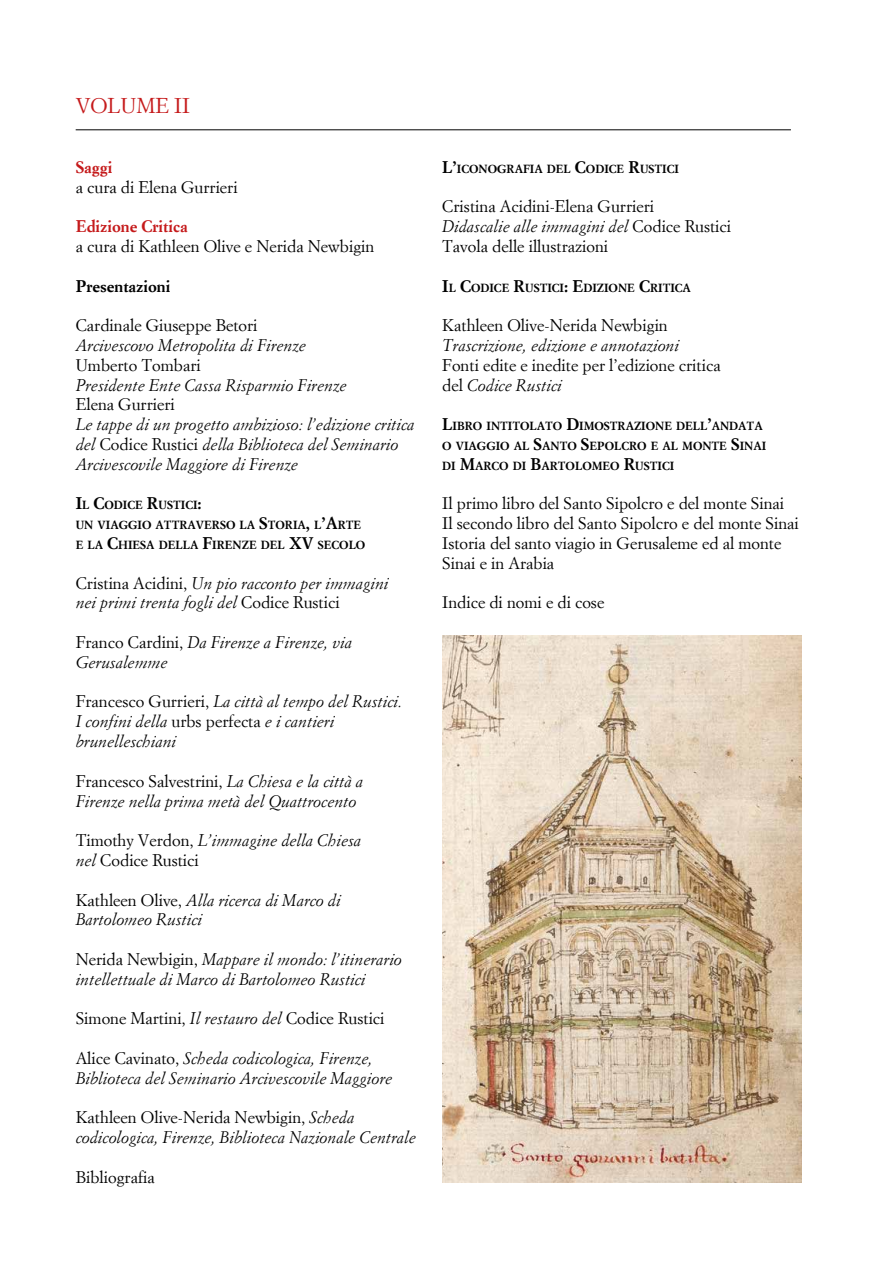
<style>
.page{position:relative;width:893px;height:1263px;background:#fff}
.page>*{position:absolute;margin:0;border:0;box-sizing:border-box;transform-origin:0 0}
.t1{font:21px "Simoncini Garamond";color:#c51a1b}
.t2{font:italic 16.5px/19.8px "Simoncini Garamond";color:#000}
.t3{font:16.5px/19.8px "Simoncini Garamond";color:#000}
.t4{font:700 16.5px "Simoncini Garamond";color:#c51a1b}
.t5{font:700 16.5px "Simoncini Garamond";color:#000}
.t6{font:700 11.55px/19.8px "Simoncini Garamond";color:#000}
.s1{font-style:normal}
.s2{font-size:16.5px}
.s3{font-style:italic}
</style>
<div class="page">
<img style="left:442px;top:635px;width:359px;height:548px">
<hr style="left:76px;top:130px;width:715px;height:1px;background:#000">
<p class="t1" style="left:76px;top:93px;width:116px">VOLUME II</p>
<p class="t4" style="left:76px;top:157px;width:38px">Saggi</p>
<p class="t3" style="left:76px;top:177px;width:163px">a cura di Elena Gurrieri</p>
<p class="t4" style="left:76px;top:216px;width:114px">Edizione Critica</p>
<p class="t3" style="left:76px;top:236px;width:300px">a cura di Kathleen Olive e Nerida Newbigin</p>
<p class="t5" style="left:76px;top:275px;width:96px">Presentazioni</p>
<p class="t3" style="left:76px;top:315px;width:183px">Cardinale Giuseppe Betori</p>
<p class="t2" style="left:76px;top:335px;width:232px">Arcivescovo Metropolita di Firenze</p>
<p class="t3" style="left:76px;top:355px;width:127px">Umberto Tombari</p>
<p class="t2" style="left:76px;top:375px;width:272px">Presidente Ente Cassa Risparmio Firenze</p>
<p class="t3" style="left:76px;top:394px;width:101px">Elena Gurrieri</p>
<p class="t2" style="left:76px;top:414px;width:340px">Le tappe di un progetto ambizioso: l’edizione critica del <span class="s1">Codice Rustici</span> della Biblioteca del Seminario<br>Arcivescovile Maggiore di Firenze</p>
<p class="t6" style="left:76px;top:496px;width:291px"><span class="s2">I</span>L <span class="s2">C</span>ODICE <span class="s2">R</span>USTICI <span class="s2">:<br></span>UN VIAGGIO ATTRAVERSO LA <span class="s2">S</span>TORIA<span class="s2">,</span> L<span class="s2">’A</span>RTE<br>E LA <span class="s2">C</span>HIESA DELLA <span class="s2">F</span>IRENZE DEL <span class="s2">XV</span> SECOLO</p>
<p class="t2" style="left:76px;top:573px;width:314px"><span class="s1">Cristina Acidini,</span> Un pio racconto per immagini nei primi trenta fogli del <span class="s1">Codice Rustici</span></p>
<p class="t2" style="left:76px;top:632px;width:278px"><span class="s1">Franco Cardini,</span> Da Firenze a Firenze, via<br>Gerusalemme</p>
<p class="t2" style="left:76px;top:692px;width:328px"><span class="s1">Francesco Gurrieri,</span> La città al tempo del Rustici.<br>I confini della <span class="s1">urbs perfecta</span> e i cantieri brunelleschiani</p>
<p class="t2" style="left:76px;top:771px;width:289px"><span class="s1">Francesco Salvestrini,</span> La Chiesa e la città a<br>Firenze nella prima metà del Quattrocento</p>
<p class="t3" style="left:76px;top:830px;width:287px">Timothy Verdon, <span class="s3">L’immagine della Chiesa nel</span> Codice Rustici</p>
<p class="t2" style="left:76px;top:890px;width:267px"><span class="s1">Kathleen Olive,</span> Alla ricerca di Marco di<br>Bartolomeo Rustici</p>
<p class="t2" style="left:76px;top:949px;width:328px"><span class="s1">Nerida Newbigin,</span> Mappare il mondo: l’itinerario intellettuale di Marco di Bartolomeo Rustici</p>
<p class="t3" style="left:76px;top:1008px;width:310px">Simone Martini, <span class="s3">Il restauro del</span> Codice Rustici</p>
<p class="t2" style="left:76px;top:1048px;width:318px"><span class="s1">Alice Cavinato,</span> Scheda codicologica, Firenze,<br>Biblioteca del Seminario Arcivescovile Maggiore</p>
<p class="t2" style="left:76px;top:1107px;width:342px"><span class="s1">Kathleen Olive-Nerida Newbigin,</span> Scheda codicologica, Firenze, Biblioteca Nazionale Centrale</p>
<p class="t3" style="left:76px;top:1167px;width:81px">Bibliografia</p>
<p class="t6" style="left:442px;top:159px;width:227px"><span class="s2">L’</span>ICONOGRAFIA DEL <span class="s2">C</span>ODICE <span class="s2">R</span>USTICI</p>
<p class="t3" style="left:442px;top:196px;width:290px">Cristina Acidini-Elena Gurrieri<br><span class="s3">Didascalie alle immagini del</span> Codice Rustici<br>Tavola delle illustrazioni</p>
<p class="t6" style="left:442px;top:278px;width:250px"><span class="s2">I</span>L <span class="s2">C</span>ODICE <span class="s2">R</span>USTICI <span class="s2">: E</span>DIZIONE <span class="s2">C</span>RITICA</p>
<p class="t3" style="left:442px;top:315px;width:227px">Kathleen Olive-Nerida Newbigin</p>
<p class="t2" style="left:442px;top:335px;width:238px">Trascrizione, edizione e annotazioni</p>
<p class="t3" style="left:442px;top:355px;width:280px">Fonti edite e inedite per l’edizione critica del <span class="s3">Codice Rustici</span></p>
<p class="t6" style="left:442px;top:417px;width:325px"><span class="s2">L</span>IBRO INTITOLATO <span class="s2">D</span>IMOSTRAZIONE DELL<span class="s2">’</span>ANDATA<br>O VIAGGIO AL <span class="s2">S</span>ANTO <span class="s2">S</span>EPOLCRO E AL MONTE <span class="s2">S</span>INAI<br>DI <span class="s2">M</span>ARCO DI <span class="s2">B</span>ARTOLOMEO <span class="s2">R</span>USTICI</p>
<p class="t3" style="left:442px;top:493px;width:358px">Il primo libro del Santo Sipolcro e del monte Sinai<br>Il secondo libro del Santo Sipolcro e del monte Sinai Istoria del santo viagio in Gerusaleme ed al monte Sinai e in Arabia</p>
<p class="t3" style="left:442px;top:592px;width:164px">Indice di nomi e di cose</p>
</div>
